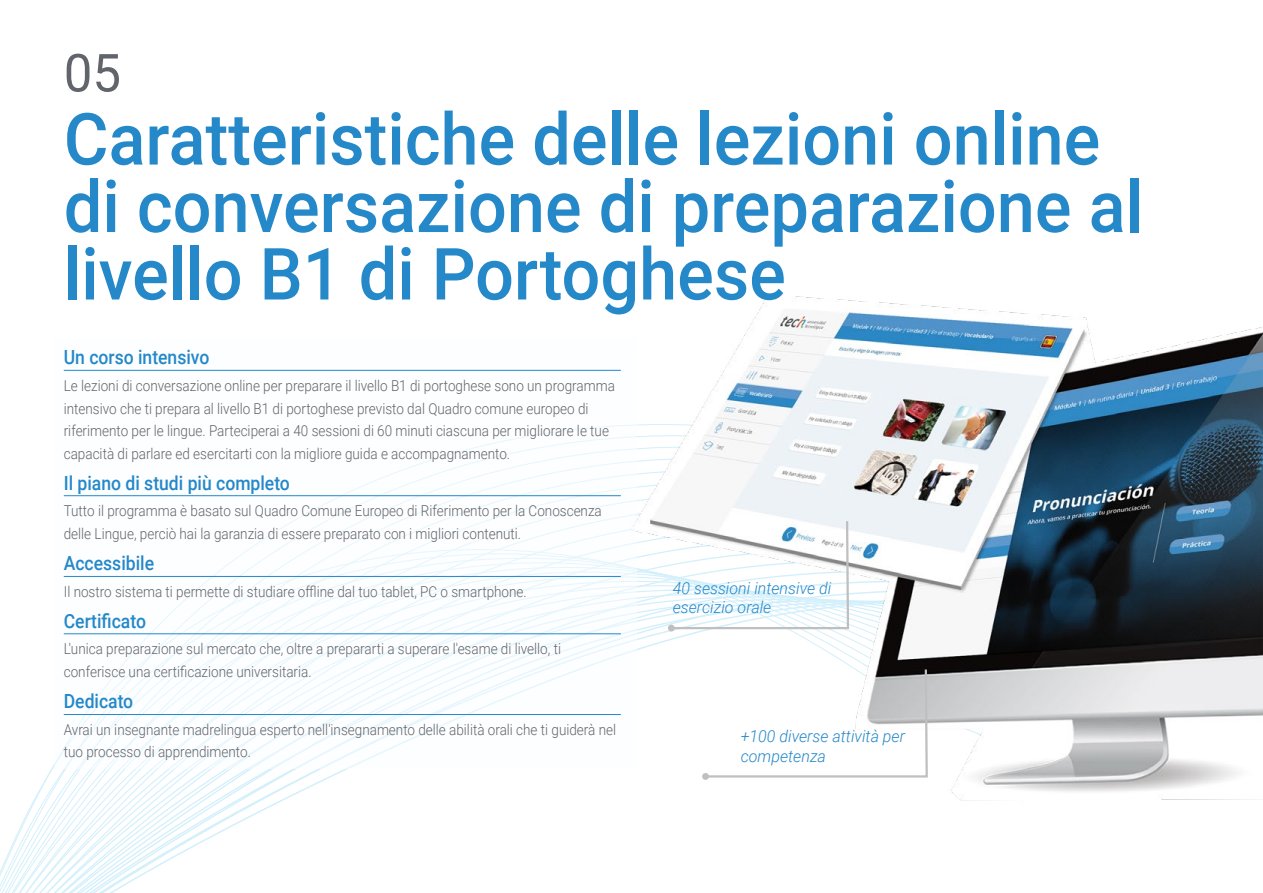
<style>
.page{position:relative;width:1263px;height:893px;background:#fff}
.page>*{position:absolute;margin:0;border:0;box-sizing:border-box;transform-origin:0 0}
.t1{font:500 72px/67.5px "Roboto";color:#2488c9;scale:.95 1}
.t2{font:52.5px "Roboto";color:#61646a}
.t3{font:500 19.5px "Roboto";color:#2488c9;scale:.9 1}
.t4{font:italic 300 16.5px/19.5px "Roboto";color:#2488c9}
.t5{font:300 15px/22.5px "Roboto";color:#61646a;scale:.9 1}
</style>
<div class="page">
<svg style="left:0;top:765px;width:348px;height:128px"></svg>
<img style="left:636px;top:294px;width:627px;height:507px">
<div style="left:54px;top:338px;width:582px;height:431px;background:#fcfeff"></div>
<hr style="left:64px;top:370px;width:557px;height:1px;background:#2488c9">
<hr style="left:64px;top:495px;width:557px;height:1px;background:#2488c9">
<hr style="left:64px;top:576px;width:557px;height:1px;background:#2488c9">
<hr style="left:64px;top:633px;width:557px;height:1px;background:#2488c9">
<hr style="left:64px;top:714px;width:557px;height:1px;background:#2488c9">
<svg style="left:703px;top:667px;width:226px;height:112px"></svg>
<div style="left:702px;top:773px;width:7px;height:7px;background:#bfbfbf;border-radius:50%"></div>
<svg style="left:668px;top:519px;width:182px;height:111px"></svg>
<div style="left:668px;top:625px;width:7px;height:6px;background:#bfbfbf;border-radius:50%"></div>
<h2 class="t2" style="left:64px;top:36px;width:59px">05</h2>
<h1 class="t1" style="left:64px;top:103px;width:1137px">Caratteristiche delle lezioni online di conversazione di preparazione al livello B1 di Portoghese</h1>
<h3 class="t3" style="left:64px;top:344px;width:163px">Un corso intensivo</h3>
<p class="t5" style="left:64px;top:374px;width:614px">Le lezioni di conversazione online per preparare il livello B1 di portoghese sono un programma intensivo che ti prepara al livello B1 di portoghese previsto dal Quadro comune europeo di riferimento per le lingue. Parteciperai a 40 sessioni di 60 minuti ciascuna per migliorare le tue capacità di parlare ed esercitarti con la migliore guida e accompagnamento.</p>
<h3 class="t3" style="left:64px;top:469px;width:253px">Il piano di studi più completo</h3>
<p class="t5" style="left:64px;top:499px;width:599px">Tutto il programma è basato sul Quadro Comune Europeo di Riferimento per la Conoscenza delle Lingue, perciò hai la garanzia di essere preparato con i migliori contenuti.</p>
<h3 class="t3" style="left:64px;top:549px;width:102px">Accessibile</h3>
<p class="t5" style="left:64px;top:579px;width:516px">Il nostro sistema ti permette di studiare offline dal tuo tablet, PC o smartphone.</p>
<h3 class="t3" style="left:64px;top:607px;width:93px">Certificato</h3>
<p class="t5" style="left:64px;top:637px;width:554px">L'unica preparazione sul mercato che, oltre a prepararti a superare l'esame di livello, ti conferisce una certificazione universitaria.</p>
<h3 class="t3" style="left:64px;top:687px;width:79px">Dedicato</h3>
<p class="t5" style="left:64px;top:717px;width:615px">Avrai un insegnante madrelingua esperto nell'insegnamento delle abilità orali che ti guiderà nel tuo processo di apprendimento.</p>
<p class="t4" style="left:741px;top:726px;width:166px">+100 diverse attività per competenza</p>
<p class="t4" style="left:673px;top:578px;width:160px">40 sessioni intensive di esercizio orale</p>
</div>
